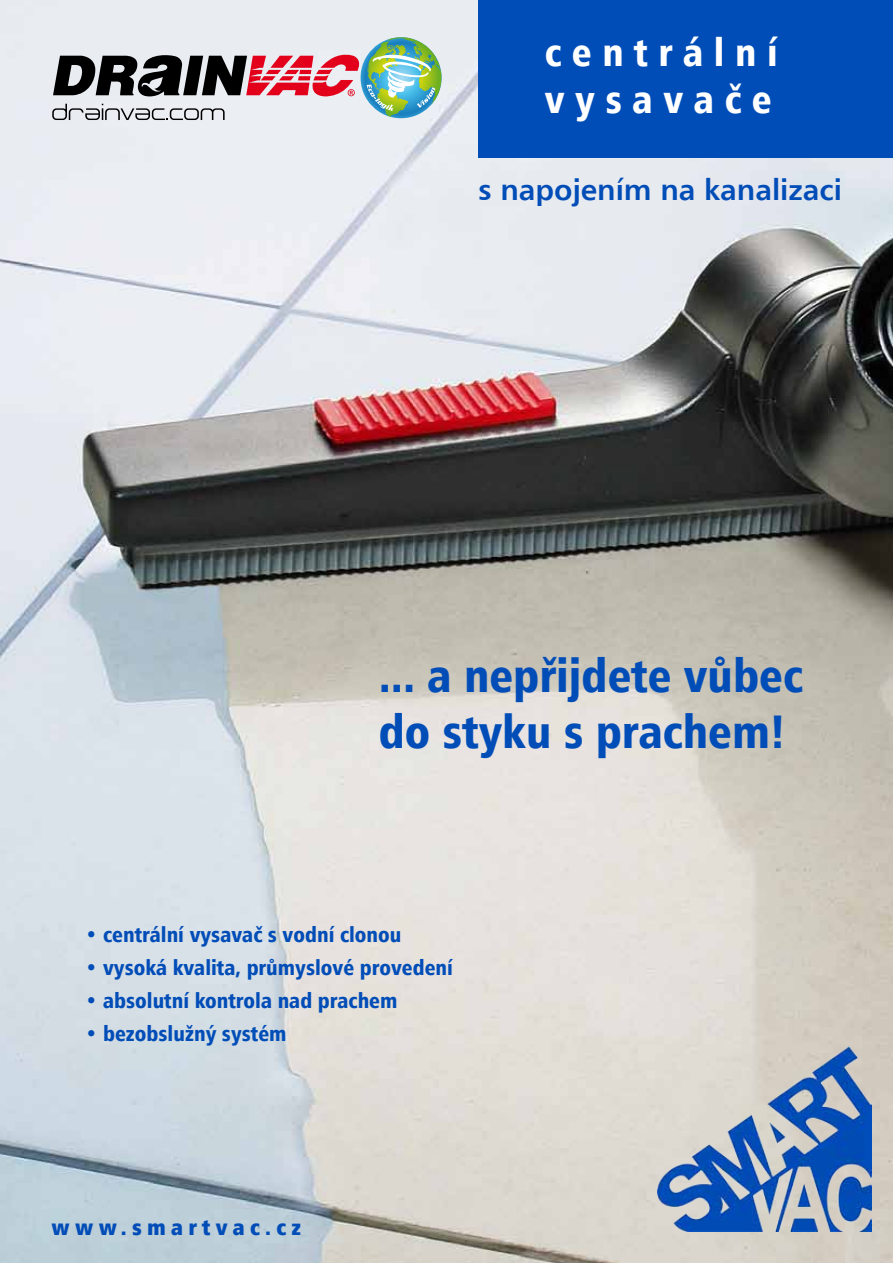
<style>
.page{position:relative;width:893px;height:1263px;background:#fff}
.page>*{position:absolute;margin:0;border:0;box-sizing:border-box;transform-origin:0 0}
.t1{font:46.35px/55.7px "Humanist 777 AT Black Condensed B";color:#014db8}
.t2{font:39px/46.8px "Humanist 777 AT Black Condensed B";letter-spacing:.27em;color:#fff}
.t3{font:29.55px "Humanist 777 AT Bold B";color:#014db8}
.t4{font:22.05px "Humanist 777 AT Extra Black Cond B";letter-spacing:.24em;color:#014db8}
.t5{font:21.15px "Humanist 777 AT Black Condensed B";color:#014db8}
</style>
<div class="page">
<img style="left:0;top:0;width:893px;height:1263px">
<div style="left:478px;top:0;width:415px;height:157px;background:#014db8"></div>
<img style="left:658px;top:1046px;width:214px;height:185px">
<svg style="left:361px;top:37px;width:81px;height:81px"></svg>
<img style="left:366px;top:37px;width:75px;height:74px">
<svg style="left:52px;top:104px;width:173px;height:16px;background:#b8babe"></svg>
<svg style="left:53px;top:53px;width:306px;height:44px;background:#8d656c"></svg>
<h2 class="t2" style="left:545px;top:28px;width:234px">centrální vysavače</h2>
<h3 class="t3" style="left:478px;top:171px;width:365px">s napojením na kanalizaci</h3>
<h1 class="t1" style="left:379px;top:647px;width:426px">... a nepřijdete vůbec do styku s prachem!</h1>
<p class="t5" style="left:85px;top:921px;width:318px">• centrální vysavač s vodní clonou</p>
<p class="t5" style="left:85px;top:954px;width:369px">• vysoká kvalita, průmyslové provedení</p>
<p class="t5" style="left:85px;top:987px;width:314px">• absolutní kontrola nad prachem</p>
<p class="t5" style="left:85px;top:1020px;width:203px">• bezobslužný systém</p>
<p class="t4" style="left:52px;top:1213px;width:251px">www.smartvac.cz</p>
</div>
